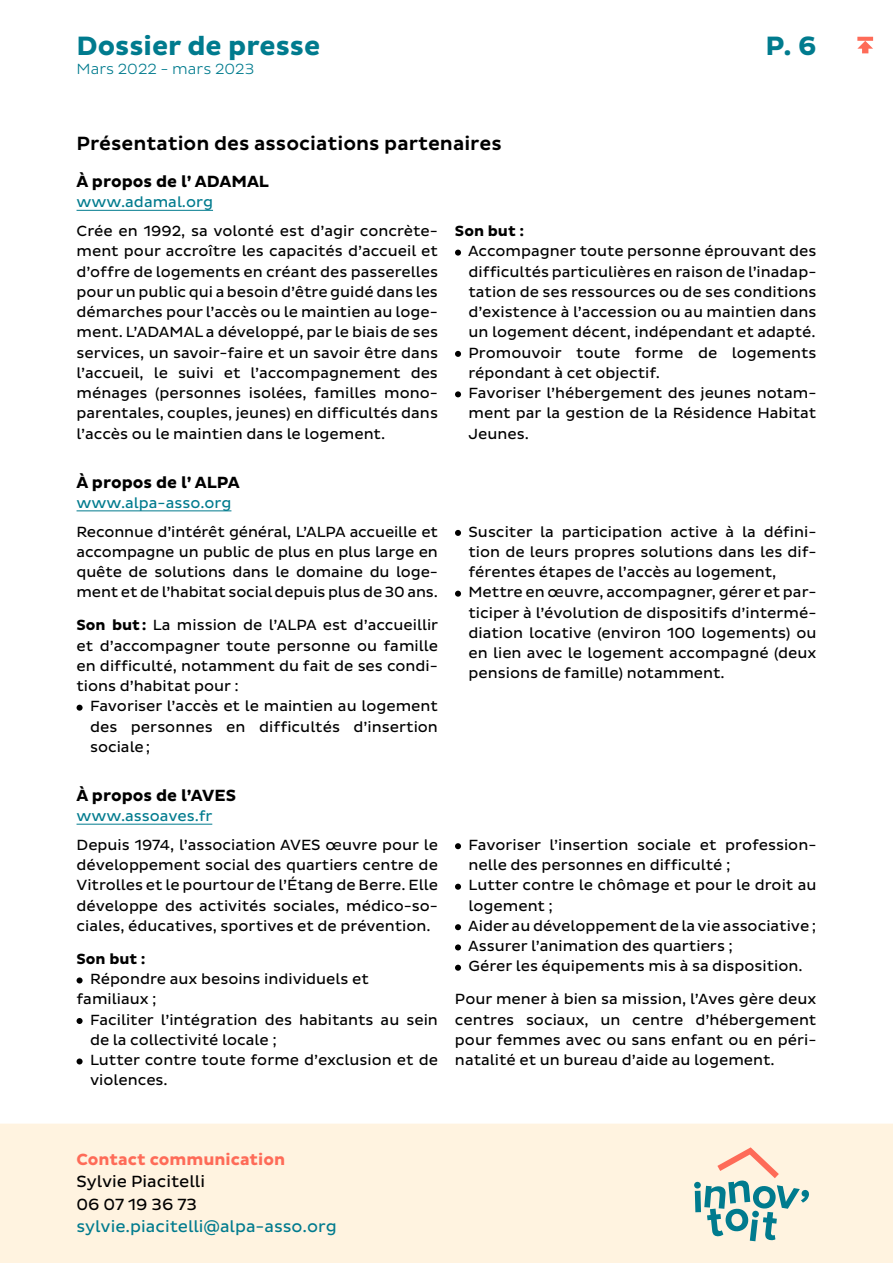
<style>
.page{position:relative;width:893px;height:1263px;background:#fff}
.page>*{position:absolute;margin:0;border:0;box-sizing:border-box;transform-origin:0 0}
.t1{font:700 27px "Pluto Sans";color:#007b8e}
.t2{font:500 19.5px "Pluto Sans";color:#000}
.t3{font:700 16.5px "Pluto Sans";color:#000}
.t4{font:16.5px "Pluto Sans";color:#007b8e}
.t5{font:16.5px/22.5px "Pluto Sans";color:#000}
.t6{font:700 16.5px "Pluto Sans";color:#fe6b58}
.t7{font:15px/20.2px "Pluto Sans";color:#000;text-align:justify}
.t8{font:15px "Pluto Sans";color:#007b8e}
.t9{font:300 15px "Pluto Sans";color:#007b8e}
.t10{font:700 15px "Pluto Sans";color:#000}
.s1{font-weight:700}
</style>
<div class="page">
<div style="left:0;top:1123px;width:893px;height:140px;background:#fff3e0"></div>
<svg style="left:694px;top:1147px;width:115px;height:94px;background:#cbd5ca"></svg>
<svg style="left:857px;top:37px;width:16px;height:16px"></svg>
<hr style="left:77px;top:210px;width:136px;height:1px;background:#007b8e">
<svg style="left:455px;top:250px;width:6px;height:6px"></svg>
<svg style="left:455px;top:351px;width:6px;height:6px"></svg>
<svg style="left:455px;top:391px;width:6px;height:6px"></svg>
<hr style="left:77px;top:510px;width:154px;height:1px;background:#007b8e">
<svg style="left:77px;top:705px;width:6px;height:6px"></svg>
<svg style="left:455px;top:530px;width:6px;height:6px"></svg>
<svg style="left:455px;top:591px;width:6px;height:6px"></svg>
<hr style="left:77px;top:824px;width:135px;height:1px;background:#007b8e">
<svg style="left:77px;top:977px;width:6px;height:6px"></svg>
<svg style="left:77px;top:1018px;width:6px;height:6px"></svg>
<svg style="left:77px;top:1058px;width:6px;height:6px"></svg>
<svg style="left:455px;top:843px;width:6px;height:6px"></svg>
<svg style="left:455px;top:884px;width:6px;height:6px"></svg>
<svg style="left:455px;top:924px;width:6px;height:6px"></svg>
<svg style="left:455px;top:944px;width:6px;height:6px"></svg>
<svg style="left:455px;top:965px;width:6px;height:6px"></svg>
<h1 class="t1" style="left:77px;top:31px;width:245px">Dossier de presse</h1>
<h1 class="t1" style="left:765px;top:31px;width:52px">P. 6</h1>
<p class="t9" style="left:77px;top:61px;width:179px">Mars 2022 - mars 2023</p>
<h2 class="t2" style="left:77px;top:132px;width:427px">Présentation des associations partenaires</h2>
<p class="t3" style="left:77px;top:172px;width:194px">À propos de l’ ADAMAL</p>
<p class="t8" style="left:77px;top:194px;width:138px">www.adamal.org</p>
<p class="t7" style="left:77px;top:221px;width:363px">Crée en 1992, sa volonté est d’agir concrète&shy;ment pour accroître les capacités d’accueil et d’offre de logements en créant des passerelles pour un public qui a besoin d’être guidé dans les démarches pour l’accès ou le maintien au loge&shy;ment. L’ADAMAL a développé, par le biais de ses services, un savoir-faire et un savoir être dans l’accueil, le suivi et l’accompagnement des ménages (personnes isolées, familles mono&shy;parentales, couples, jeunes) en difficultés dans l’accès ou le maintien dans le logement.</p>
<p class="t10" style="left:455px;top:222px;width:71px">Son but :</p>
<p class="t7" style="left:468px;top:241px;width:350px;text-align:left">Accompagner toute personne éprouvant des difficultés particulières en raison de l’inadap&shy;tation de ses ressources ou de ses conditions d’existence à l’accession ou au maintien dans un logement décent, indépendant et adapté.<br>Promouvoir toute forme de logements répondant à cet objectif.<br>Favoriser l’hébergement des jeunes notam&shy;ment par la gestion de la Résidence Habitat Jeunes.</p>
<p class="t3" style="left:77px;top:473px;width:165px">À propos de l’ ALPA</p>
<p class="t8" style="left:77px;top:494px;width:156px">www.alpa-asso.org</p>
<p class="t7" style="left:77px;top:522px;width:363px">Reconnue d’intérêt général, L’ALPA accueille et accompagne un public de plus en plus large en quête de solutions dans le domaine du loge&shy;ment et de l’habitat social depuis plus de 30 ans.</p>
<p class="t7" style="left:77px;top:615px;width:363px"><span class="s1">Son but:</span> La mission de l’ALPA est d’accueillir et d’accompagner toute personne ou famille en difficulté, notamment du fait de ses condi&shy;tions d’habitat pour :</p>
<p class="t7" style="left:90px;top:696px;width:349px">Favoriser l’accès et le maintien au logement des personnes en difficultés d’insertion sociale;</p>
<p class="t3" style="left:77px;top:786px;width:161px">À propos de l’AVES</p>
<p class="t8" style="left:77px;top:807px;width:138px">www.assoaves.fr</p>
<p class="t7" style="left:77px;top:835px;width:363px">Depuis 1974, l’association AVES œuvre pour le développement social des quartiers centre de Vitrolles et le pourtour de l’Étang de Berre. Elle développe des activités sociales, médico-so&shy;ciales, éducatives, sportives et de prévention.</p>
<p class="t10" style="left:77px;top:950px;width:71px">Son but :</p>
<p class="t7" style="left:77px;top:969px;width:294px;text-indent:14px">Répondre aux besoins individuels et familiaux ;</p>
<p class="t7" style="left:90px;top:1010px;width:349px;text-align:left">Faciliter l’intégration des habitants au sein de la collectivité locale ;<br>Lutter contre toute forme d’exclusion et de violences.</p>
<p class="t7" style="left:468px;top:522px;width:349px;text-align:left">Susciter la participation active à la défini&shy;tion de leurs propres solutions dans les dif&shy;férentes étapes de l’accès au logement, Mettre en œuvre, accompagner, gérer et par&shy;ticiper à l’évolution de dispositifs d’intermé&shy;diation locative (environ 100 logements) ou en lien avec le logement accompagné (deux pensions de famille) notamment.</p>
<p class="t7" style="left:468px;top:835px;width:350px;text-align:left">Favoriser l’insertion sociale et profession&shy;nelle des personnes en difficulté ;<br>Lutter contre le chômage et pour le droit au logement ;<br>Aider au développement de la vie associative ; Assurer l’animation des quartiers ;<br>Gérer les équipements mis à sa disposition.</p>
<p class="t7" style="left:455px;top:989px;width:363px">Pour mener à bien sa mission, l’Aves gère deux centres sociaux, un centre d’hébergement pour femmes avec ou sans enfant ou en péri&shy;natalité et un bureau d’aide au logement.</p>
<p class="t6" style="left:77px;top:1150px;width:210px">Contact communication</p>
<p class="t5" style="left:77px;top:1171px;width:130px">Sylvie Piacitelli<br>06 07 19 36 73</p>
<p class="t4" style="left:77px;top:1217px;width:262px">sylvie.piacitelli@alpa-asso.org</p>
</div>
